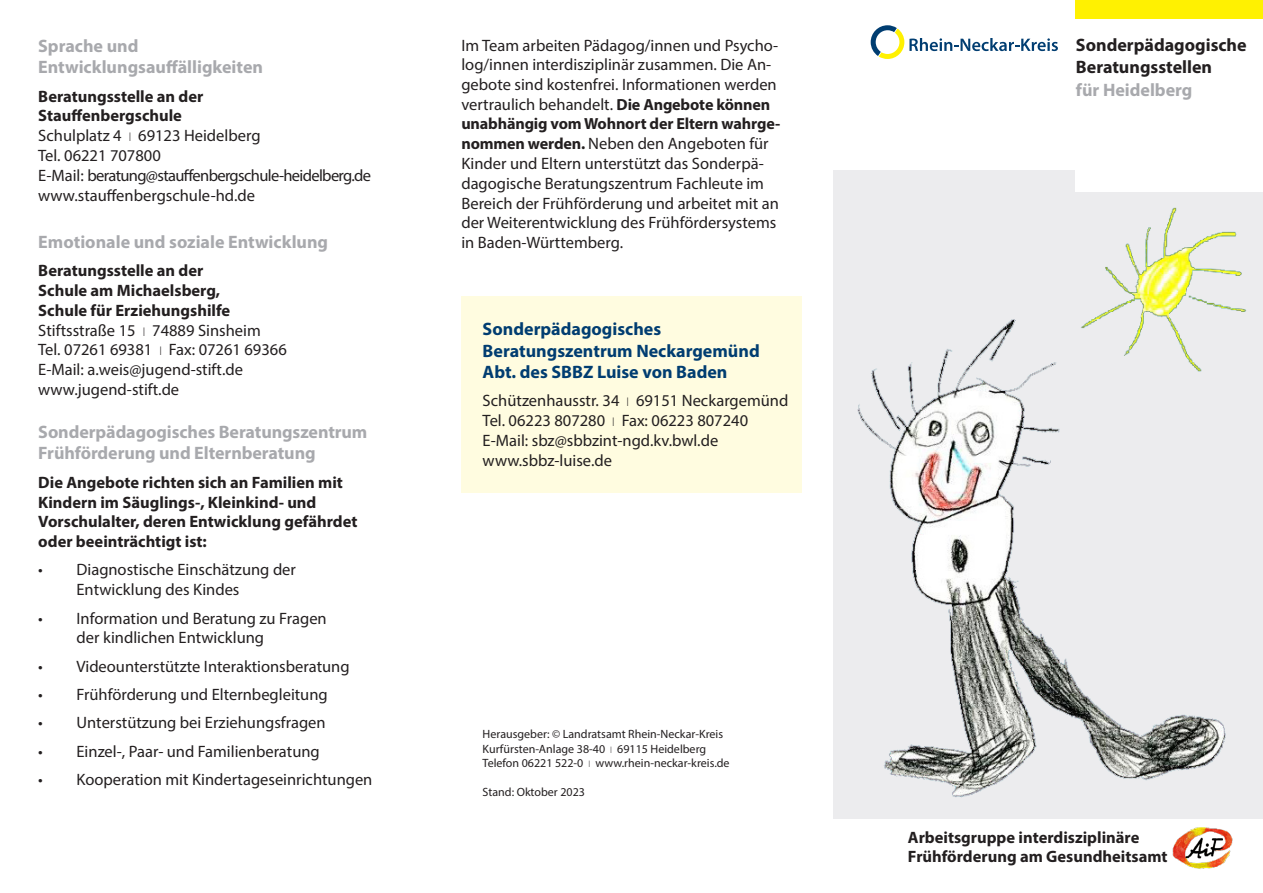
<style>
.page{position:relative;width:1263px;height:893px;background:#fff}
.page>*{position:absolute;margin:0;border:0;box-sizing:border-box;transform-origin:0 0}
.t1{font:700 18px/21.6px "Myriad Pro";color:#a8a9ad}
.t2{font:700 18px/21.6px "Myriad Pro";color:#003d71}
.t3{font:700 18px/21.6px "Myriad Pro";color:#231f20}
.t4{font:16.5px/19.8px "Myriad Pro";color:#231f20}
.Head{font:700 16.5px/19.8px "Myriad Pro";color:#231f20}
.t5{font:700 16.2px "Myriad Pro";letter-spacing:-.01em;color:#231f20}
.t6{font:12px "Myriad Pro";color:#231f20}
.s1{font-weight:300;font-size:12px}
.s2{font-weight:700;font-size:16.2px}
.s3{font-weight:300;font-size:9px}
</style>
<div class="page">
<div style="left:461px;top:297px;width:340px;height:196px;background:#fffce0"></div>
<div style="left:1076px;top:0;width:187px;height:18px;background:#fff101"></div>
<div style="left:833px;top:170px;width:430px;height:649px;background:#ececee"></div>
<img style="left:857px;top:207px;width:390px;height:591px">
<svg style="left:871px;top:25px;width:187px;height:34px"></svg>
<div style="left:1076px;top:150px;width:187px;height:41px;background:#fff"></div>
<img style="left:1172px;top:827px;width:61px;height:42px">
<p class="t1" style="left:38px;top:34px;width:226px">Sprache und<br>Entwicklungsauffälligkeiten</p>
<p class="Head" style="left:38px;top:86px;width:167px">Beratungsstelle an der<br>Stauffenbergschule</p>
<p class="t4" style="left:38px;top:126px;width:334px">Schulplatz 4 <span class="s1">l</span> 69123 Heidelberg<br>Tel. 06221 707800<br>E-Mail: beratung@stauffenbergschule-heidelberg.de www.stauffenbergschule-hd.de</p>
<p class="t1" style="left:38px;top:230px;width:291px">Emotionale und soziale Entwicklung</p>
<p class="Head" style="left:38px;top:260px;width:194px">Beratungsstelle an der<br>Schule am Michaelsberg,<br>Schule für Erziehungshilfe</p>
<p class="t4" style="left:38px;top:320px;width:250px">Stiftsstraße 15 <span class="s1">l</span> 74889 Sinsheim<br>Tel. 07261 69381 <span class="s1">l</span> Fax: 07261 69366<br>E-Mail: a.weis@jugend-stift.de www.jugend-stift.de</p>
<p class="t1" style="left:38px;top:420px;width:331px">Sonderpädagogisches Beratungszentrum</p>
<p class="t1" style="left:38px;top:442px;width:279px">Frühförderung und Elternberatung</p>
<p class="Head" style="left:38px;top:472px;width:321px">Die Angebote richten sich an Familien mit Kindern im Säuglings-, Kleinkind- und Vorschulalter, deren Entwicklung gefährdet oder beeinträchtigt ist:</p>
<p class="t4" style="left:77px;top:560px;width:221px;text-indent:-38px">• Diagnostische Einschätzung der<br>Entwicklung des Kindes</p>
<p class="t4" style="left:77px;top:608px;width:252px;text-indent:-38px">• Information und Beratung zu Fragen der kindlichen Entwicklung</p>
<p class="t4" style="left:38px;top:656px;width:313px">• Videounterstützte Interaktionsberatung</p>
<p class="t4" style="left:38px;top:684px;width:291px">• Frühförderung und Elternbegleitung</p>
<p class="t4" style="left:38px;top:712px;width:289px">• Unterstützung bei Erziehungsfragen</p>
<p class="t4" style="left:38px;top:741px;width:283px">• Einzel-, Paar- und Familienberatung</p>
<p class="t4" style="left:38px;top:769px;width:336px">• Kooperation mit Kindertageseinrichtungen</p>
<p class="t4" style="left:461px;top:35px;width:318px">Im Team arbeiten Pädagog/innen und Psycho&shy;log/innen interdisziplinär zusammen. Die An&shy;gebote sind kostenfrei. Informationen werden vertraulich behandelt. <span class="s2">Die Angebote können</span></p>
<p class="t5" style="left:461px;top:113px;width:320px">unabhängig vom Wohnort der Eltern wahrge-</p>
<p class="t4" style="left:461px;top:134px;width:319px"><span class="s2">nommen werden.</span> Neben den Angeboten für Kinder und Eltern unterstützt das Sonderpä&shy;dagogische Beratungszentrum Fachleute im Bereich der Frühförderung und arbeitet mit an der Weiterentwicklung des Frühfördersystems in Baden-Württemberg.</p>
<p class="t2" style="left:483px;top:317px;width:279px">Sonderpädagogisches<br>Beratungszentrum Neckargemünd<br>Abt. des SBBZ Luise von Baden</p>
<p class="t4" style="left:483px;top:391px;width:307px">Schützenhausstr. 34 <span class="s1">l</span> 69151 Neckargemünd Tel. 06223 807280 <span class="s1">l</span> Fax: 06223 807240<br>E-Mail: sbz@sbbzint-ngd.kv.bwl.de www.sbbz-luise.de</p>
<p class="t6" style="left:483px;top:727px;width:242px">Herausgeber: © Landratsamt Rhein-Neckar-Kreis</p>
<p class="t6" style="left:483px;top:741px;width:225px">Kurfürsten-Anlage 38-40 <span class="s3">l</span> 69115 Heidelberg</p>
<p class="t6" style="left:483px;top:755px;width:248px">Telefon 06221 522-0 <span class="s3">l</span> www.rhein-neckar-kreis.de</p>
<p class="t6" style="left:483px;top:784px;width:104px">Stand: Oktober 2023</p>
<p class="t3" style="left:1076px;top:33px;width:172px">Sonderpädagogische<br>Beratungsstellen</p>
<p class="t1" style="left:1076px;top:79px;width:118px">für Heidelberg</p>
<p class="Head" style="left:908px;top:827px;width:261px">Arbeitsgruppe interdisziplinäre<br>Frühförderung am Gesundheitsamt</p>
</div>
